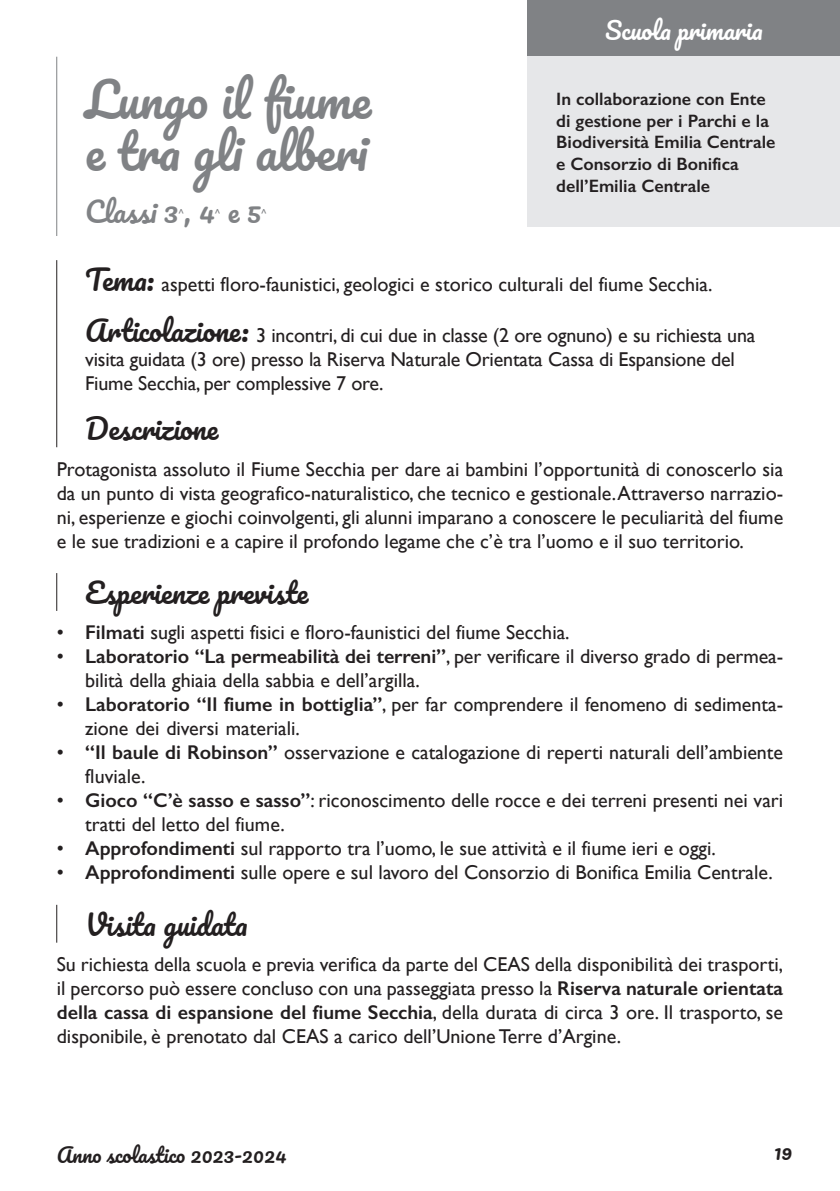
<style>
.page{position:relative;width:840px;height:1191px;background:#fff}
.page>*{position:absolute;margin:0;border:0;box-sizing:border-box;transform-origin:0 0}
.Titolo{font:48px/52px "Pacifico";color:#808285}
.Sottitolo{font:28px "Pacifico";color:#231f20}
.Titolo-2{font:28px "Pacifico";color:#808285}
.Titolo-3{font:24px "Pacifico";color:#fff}
.Sottitolo-2{font:20px/24px "Gill Sans";color:#231f20}
.t1{font:20px "Pacifico";color:#231f20}
.t2{font:600 18px/21.6px "Gill Sans";color:#231f20}
.Titolo-4{font:11.6px "Gill Sans";color:#808285}
.s1{font-family:"Pacifico";font-size:28px}
.s2{font-weight:600}
</style>
<div class="page">
<hr style="left:56px;top:57px;width:1px;height:179px;background:#808285">
<hr style="left:56px;top:260px;width:1px;height:187px;background:#231f20">
<hr style="left:56px;top:573px;width:1px;height:38px;background:#231f20">
<hr style="left:56px;top:904px;width:1px;height:38px;background:#231f20">
<div style="left:527px;top:0;width:312px;height:57px;background:#808285"></div>
<div style="left:527px;top:57px;width:312px;height:170px;background:#e6e7e9"></div>
<p class="Titolo" style="left:85px;top:77px;width:287px">Lungo il fiume e tra gli alberi</p>
<p class="Titolo-2" style="left:85px;top:197px;width:131px">Classi 3 , 4</p>
<p class="Titolo-4" style="left:178px;top:206px;width:7px">^</p>
<p class="Titolo-4" style="left:215px;top:206px;width:7px">^</p>
<p class="Titolo-2" style="left:227px;top:197px;width:35px">e 5</p>
<p class="Titolo-4" style="left:261px;top:206px;width:7px">^</p>
<p class="Titolo-3" style="left:604px;top:17px;width:159px">Scuola primaria</p>
<p class="t2" style="left:556px;top:88px;width:221px">In collaborazione con Ente di gestione per i Parchi e la<br>Biodiversità Emilia Centrale e Consorzio di Bonifica dell’Emilia Centrale</p>
<p class="Sottitolo-2" style="left:85px;top:272px;width:628px"><span class="s1">Tema:</span> aspetti floro-faunistici, geologici e storico culturali del fiume Secchia.</p>
<p class="Sottitolo-2" style="left:85px;top:323px;width:671px"><span class="s1">Articolazione:</span> 3 incontri, di cui due in classe (2 ore ognuno) e su richiesta una visita guidata (3 ore) presso la Riserva Naturale Orientata Cassa di Espansione del<br>Fiume Secchia, per complessive 7 ore.</p>
<p class="Sottitolo" style="left:85px;top:414px;width:134px">Descrizione</p>
<p class="Sottitolo-2" style="left:57px;top:456px;width:727px;text-align:justify">Protagonista assoluto il Fiume Secchia per dare ai bambini l’opportunità di conoscerlo sia da un punto di vista geografico-naturalistico, che tecnico e gestionale. Attraverso narrazio&shy;ni, esperienze e giochi coinvolgenti, gli alunni imparano a conoscere le peculiarità del fiume e le sue tradizioni e a capire il profondo legame che c’è tra l’uomo e il suo territorio.</p>
<p class="Sottitolo" style="left:85px;top:578px;width:224px">Esperienze previste</p>
<p class="Sottitolo-2" style="left:57px;top:620px;width:514px">• <span class="s2">Filmati</span> sugli aspetti fisici e floro-faunistici del fiume Secchia.</p>
<p class="Sottitolo-2" style="left:85px;top:644px;width:699px;text-indent:-28px">• <span class="s2">Laboratorio “La permeabilità dei terreni”</span>, per verificare il diverso grado di permea&shy;bilità della ghiaia della sabbia e dell’argilla.</p>
<p class="Sottitolo-2" style="left:85px;top:692px;width:699px;text-indent:-28px">• <span class="s2">Laboratorio “Il fiume in bottiglia”</span>, per far comprendere il fenomeno di sedimenta&shy;zione dei diversi materiali.</p>
<p class="Sottitolo-2" style="left:85px;top:740px;width:699px;text-indent:-28px">• <span class="s2">“Il baule di Robinson”</span> osservazione e catalogazione di reperti naturali dell’ambiente fluviale.</p>
<p class="Sottitolo-2" style="left:85px;top:788px;width:699px;text-indent:-28px">• <span class="s2">Gioco “C’è sasso e sasso”</span>: riconoscimento delle rocce e dei terreni presenti nei vari tratti del letto del fiume.</p>
<p class="Sottitolo-2" style="left:57px;top:836px;width:660px">• <span class="s2">Approfondimenti</span> sul rapporto tra l’uomo, le sue attività e il fiume ieri e oggi.</p>
<p class="Sottitolo-2" style="left:57px;top:860px;width:717px">• <span class="s2">Approfondimenti</span> sulle opere e sul lavoro del Consorzio di Bonifica Emilia Centrale.</p>
<p class="Sottitolo" style="left:85px;top:909px;width:164px">Visita guidata</p>
<p class="Sottitolo-2" style="left:57px;top:952px;width:727px;text-align:justify">Su richiesta della scuola e previa verifica da parte del CEAS della disponibilità dei trasporti, il percorso può essere concluso con una passeggiata presso la <span class="s2">Riserva naturale orientata della cassa di espansione del fiume Secchia</span>, della durata di circa 3 ore. Il trasporto, se disponibile, è prenotato dal CEAS a carico dell’Unione Terre d’Argine.</p>
<p class="t1" style="left:57px;top:1144px;width:231px">Anno scolastico 2023-2024</p>
<p class="t1" style="left:773px;top:1141px;width:20px">19</p>
</div>
